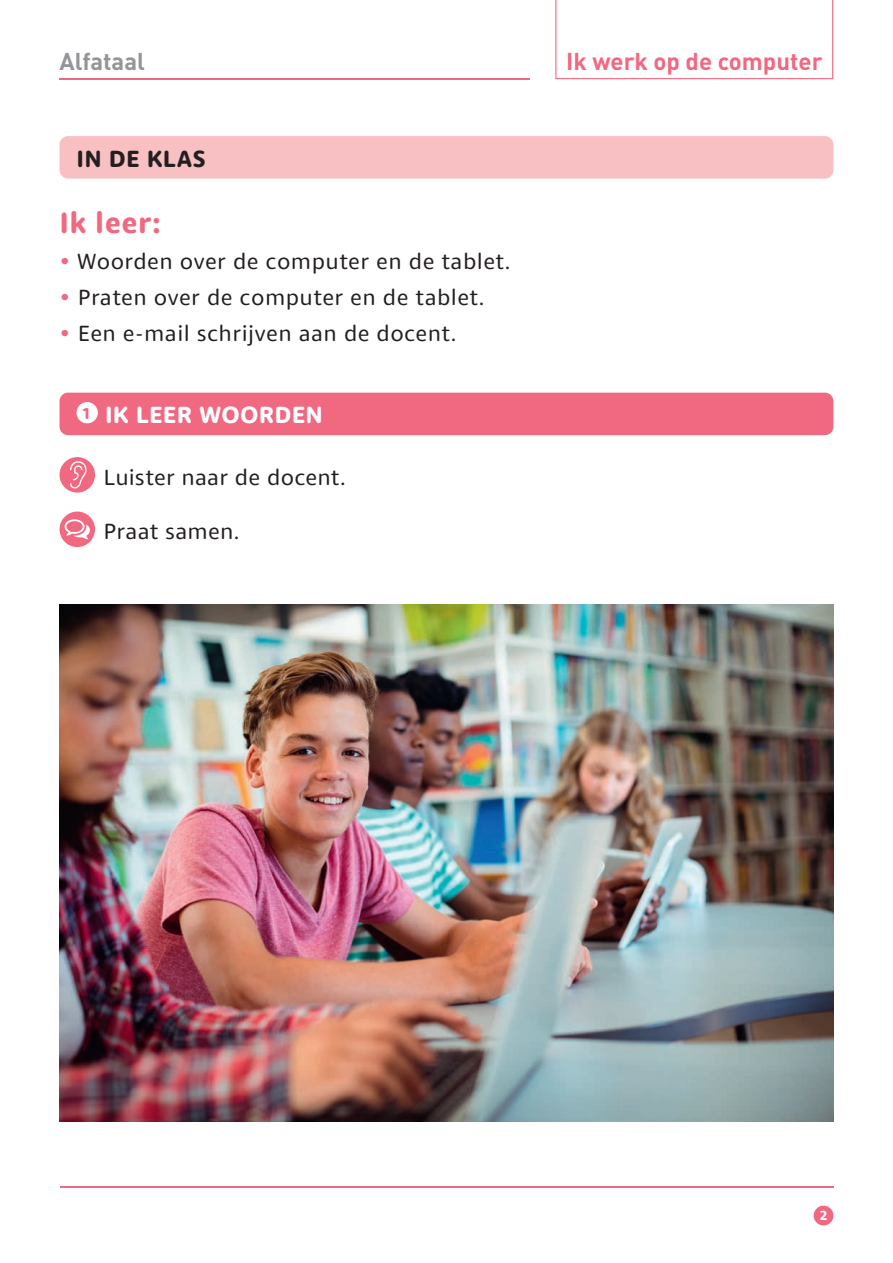
<style>
.page{position:relative;width:893px;height:1263px;background:#fff}
.page>*{position:absolute;margin:0;border:0;box-sizing:border-box;transform-origin:0 0}
.t1{font:700 30px "Dita";letter-spacing:.015em;color:#f16881}
.t2{font:700 24px "DIN";color:#f16881}
.t3{font:700 24px "Dita";letter-spacing:.01em;color:#fff}
.t4{font:700 24px "DIN";color:#939598}
.t5{font:700 24px "Dita";letter-spacing:.01em;color:#231f20}
.t6{font:22.5px "Dita";letter-spacing:.02em;color:#231f20}
.t7{font:700 13.5px "Dita";color:#fff}
.s1{font-size:27px;color:#f16881}
</style>
<div class="page">
<hr style="left:60px;top:1186px;width:773px;height:1px;background:#f16881">
<div style="left:814px;top:1206px;width:19px;height:19px;background:#f16881;border-radius:50%"></div>
<svg style="left:555px;top:0;width:278px;height:79px"></svg>
<hr style="left:60px;top:78px;width:470px;height:1px;background:#f16881">
<div style="left:60px;top:136px;width:773px;height:43px;background:#f9c0c4;border-radius:9px"></div>
<div style="left:60px;top:393px;width:773px;height:42px;background:#f16881;border-radius:9px"></div>
<div style="left:77px;top:402px;width:21px;height:21px;background:#fff;border-radius:50%"></div>
<div style="left:60px;top:457px;width:35px;height:36px;background:#f16881;border-radius:50%"></div>
<svg style="left:70px;top:461px;width:16px;height:27px"></svg>
<div style="left:60px;top:511px;width:35px;height:36px;background:#f16881;border-radius:50%"></div>
<svg style="left:65px;top:519px;width:25px;height:20px"></svg>
<img style="left:60px;top:604px;width:773px;height:518px">
<p class="t4" style="left:60px;top:46px;width:87px">Alfataal</p>
<p class="t2" style="left:566px;top:46px;width:258px">Ik werk op de computer</p>
<p class="t5" style="left:77px;top:144px;width:131px">IN DE KLAS</p>
<h1 class="t1" style="left:60px;top:204px;width:102px">Ik leer:</h1>
<p class="t6" style="left:60px;top:248px;width:452px"><span class="s1">•</span> Woorden over de computer en de tablet.</p>
<p class="t6" style="left:60px;top:284px;width:426px"><span class="s1">•</span> Praten over de computer en de tablet.</p>
<p class="t6" style="left:60px;top:320px;width:398px"><span class="s1">•</span> Een e-mail schrijven aan de docent.</p>
<p class="t3" style="left:83px;top:400px;width:242px"><sup>1</sup> IK LEER WOORDEN</p>
<p class="t6" style="left:104px;top:463px;width:244px">Luister naar de docent.</p>
<p class="t6" style="left:104px;top:517px;width:138px">Praat samen.</p>
<p class="t7" style="left:820px;top:1207px;width:9px">2</p>
</div>
